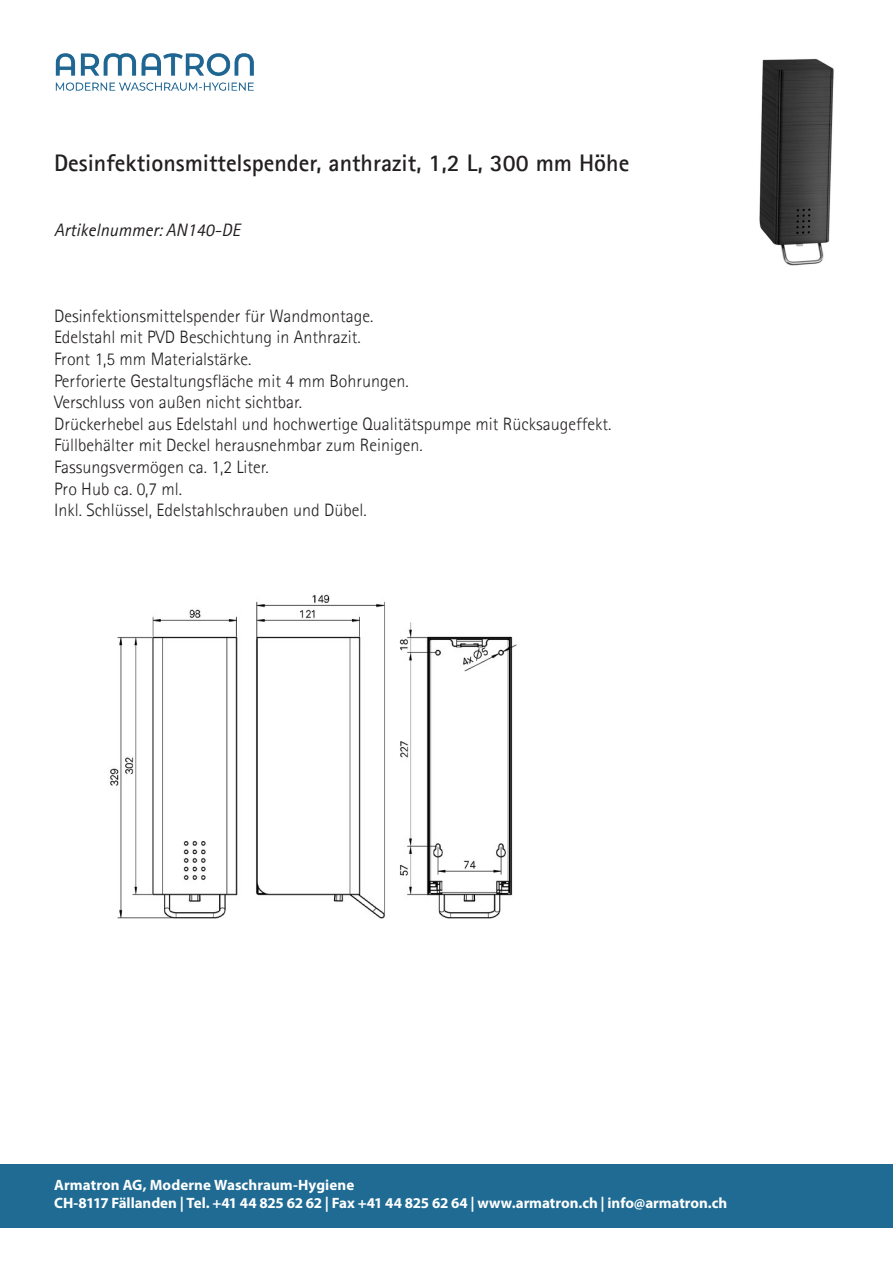
<style>
.page{position:relative;width:893px;height:1263px;background:#fff}
.page>*{position:absolute;margin:0;border:0;box-sizing:border-box;transform-origin:0 0}
.t1{font:700 24px "Agfa Rotis Sans Serif";color:#231f20}
.t2{font:300 18px "Agfa Rotis Sans Serif";color:#231f20}
.t3{font:italic 18px "Agfa Rotis Sans Serif";color:#231f20}
.t4{font:700 15px/18px "Myriad Pro";letter-spacing:-.005em;color:#fff}
</style>
<div class="page">
<div style="left:0;top:1164px;width:893px;height:64px;background:#1f6b93"></div>
<img style="left:55px;top:53px;width:199px;height:38px">
<img style="left:759px;top:58px;width:75px;height:208px">
<img style="left:110px;top:594px;width:407px;height:325px">
<p class="t1" style="left:54px;top:147px;width:577px">Desinfektionsmittelspender, anthrazit, 1,2 L, 300 mm Höhe</p>
<p class="t3" style="left:54px;top:219px;width:188px">Artikelnummer: AN140-DE</p>
<p class="t2" style="left:54px;top:305px;width:321px">Desinfektionsmittelspender für Wandmontage.</p>
<p class="t2" style="left:54px;top:327px;width:308px">Edelstahl mit PVD Beschichtung in Anthrazit.</p>
<p class="t2" style="left:54px;top:349px;width:199px">Front 1,5 mm Materialstärke.</p>
<p class="t2" style="left:54px;top:370px;width:356px">Perforierte Gestaltungsfläche mit 4 mm Bohrungen.</p>
<p class="t2" style="left:54px;top:392px;width:250px">Verschluss von außen nicht sichtbar.</p>
<p class="t2" style="left:54px;top:413px;width:559px">Drückerhebel aus Edelstahl und hochwertige Qualitätspumpe mit Rücksaugeffekt.</p>
<p class="t2" style="left:54px;top:435px;width:370px">Füllbehälter mit Deckel herausnehmbar zum Reinigen.</p>
<p class="t2" style="left:54px;top:457px;width:216px">Fassungsvermögen ca. 1,2 Liter.</p>
<p class="t2" style="left:54px;top:478px;width:130px">Pro Hub ca. 0,7 ml.</p>
<p class="t2" style="left:54px;top:500px;width:314px">Inkl. Schlüssel, Edelstahlschrauben und Dübel.</p>
<p class="t4" style="left:54px;top:1175px;width:675px">Armatron AG, Moderne Waschraum-Hygiene<br>CH-8117 Fällanden | Tel. +41 44 825 62 62 | Fax +41 44 825 62 64 | www.armatron.ch | info@armatron.ch</p>
</div>
